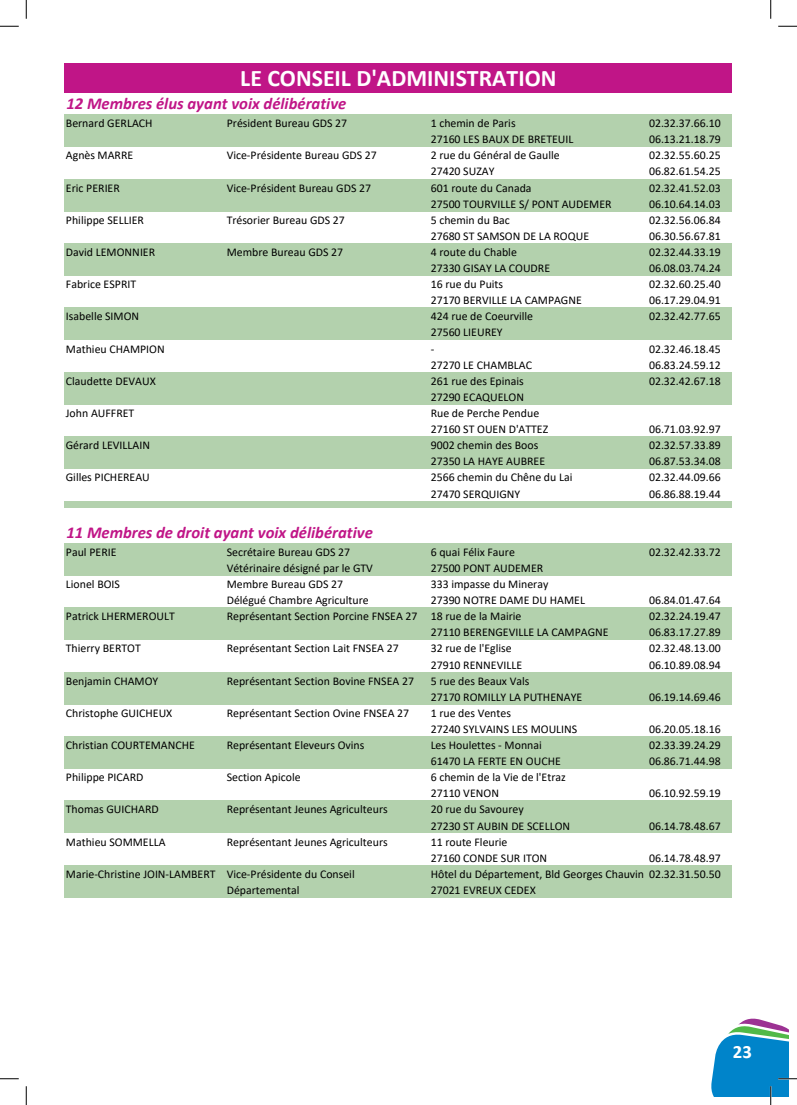
<style>
.page{position:relative;width:797px;height:1105px;background:#fff}
.page>*{position:absolute;margin:0;border:0;box-sizing:border-box;transform-origin:0 0}
.t1{font:700 23.75px "Calibri";color:#fff}
.t2{font:700 18.75px "Calibri";color:#fff}
.t3{font:italic 700 16.62px "Calibri";color:#c01587}
.t4{font:11.88px/16.1px "Calibri";color:#000}
</style>
<div class="page">
<div style="left:64px;top:63px;width:668px;height:30px;background:#c01587"></div>
<div style="left:64px;top:114px;width:668px;height:33px;background:#b3d1ad"></div>
<div style="left:64px;top:179px;width:668px;height:32px;background:#b3d1ad"></div>
<div style="left:64px;top:243px;width:668px;height:33px;background:#b3d1ad"></div>
<div style="left:64px;top:308px;width:668px;height:32px;background:#b3d1ad"></div>
<div style="left:64px;top:372px;width:668px;height:32px;background:#b3d1ad"></div>
<div style="left:64px;top:437px;width:668px;height:32px;background:#b3d1ad"></div>
<div style="left:64px;top:501px;width:668px;height:7px;background:#b3d1ad"></div>
<div style="left:64px;top:543px;width:668px;height:32px;background:#b3d1ad"></div>
<div style="left:64px;top:607px;width:668px;height:33px;background:#b3d1ad"></div>
<div style="left:64px;top:672px;width:668px;height:32px;background:#b3d1ad"></div>
<div style="left:64px;top:736px;width:668px;height:33px;background:#b3d1ad"></div>
<div style="left:64px;top:801px;width:668px;height:32px;background:#b3d1ad"></div>
<div style="left:64px;top:865px;width:668px;height:32px;background:#b3d1ad"></div>
<svg style="left:0;top:25px;width:19px;height:2px"></svg>
<svg style="left:778px;top:25px;width:19px;height:2px"></svg>
<svg style="left:0;top:1078px;width:19px;height:1px"></svg>
<svg style="left:25px;top:0;width:2px;height:19px"></svg>
<svg style="left:25px;top:1086px;width:2px;height:19px"></svg>
<svg style="left:770px;top:0;width:1px;height:19px"></svg>
<svg style="left:711px;top:1018px;width:86px;height:87px"></svg>
<h1 class="t1" style="left:240px;top:61px;width:318px">LE CONSEIL D'ADMINISTRATION</h1>
<h3 class="t3" style="left:66px;top:92px;width:281px">12 Membres élus ayant voix délibérative</h3>
<p class="t4" style="left:66px;top:115px;width:88px">Bernard GERLACH</p>
<p class="t4" style="left:227px;top:115px;width:122px">Président Bureau GDS 27</p>
<p class="t4" style="left:430px;top:115px;width:86px">1 chemin de Paris</p>
<p class="t4" style="left:649px;top:115px;width:73px">02.32.37.66.10</p>
<p class="t4" style="left:430px;top:131px;width:144px">27160 LES BAUX DE BRETEUIL</p>
<p class="t4" style="left:649px;top:131px;width:73px">06.13.21.18.79</p>
<p class="t4" style="left:66px;top:147px;width:69px">Agnès MARRE</p>
<p class="t4" style="left:227px;top:147px;width:152px">Vice-Présidente Bureau GDS 27</p>
<p class="t4" style="left:430px;top:147px;width:130px">2 rue du Général de Gaulle</p>
<p class="t4" style="left:649px;top:147px;width:73px">02.32.55.60.25</p>
<p class="t4" style="left:430px;top:163px;width:65px">27420 SUZAY</p>
<p class="t4" style="left:649px;top:163px;width:73px">06.82.61.54.25</p>
<p class="t4" style="left:66px;top:179px;width:55px">Eric PERIER</p>
<p class="t4" style="left:227px;top:179px;width:146px">Vice-Président Bureau GDS 27</p>
<p class="t4" style="left:430px;top:179px;width:102px">601 route du Canada</p>
<p class="t4" style="left:649px;top:179px;width:73px">02.32.41.52.03</p>
<p class="t4" style="left:430px;top:195px;width:182px">27500 TOURVILLE S/ PONT AUDEMER</p>
<p class="t4" style="left:649px;top:195px;width:73px">06.10.64.14.03</p>
<p class="t4" style="left:66px;top:211px;width:80px">Philippe SELLIER</p>
<p class="t4" style="left:227px;top:211px;width:120px">Trésorier Bureau GDS 27</p>
<p class="t4" style="left:430px;top:211px;width:81px">5 chemin du Bac</p>
<p class="t4" style="left:649px;top:211px;width:73px">02.32.56.06.84</p>
<p class="t4" style="left:430px;top:228px;width:160px">27680 ST SAMSON DE LA ROQUE</p>
<p class="t4" style="left:649px;top:228px;width:73px">06.30.56.67.81</p>
<p class="t4" style="left:66px;top:244px;width:91px">David LEMONNIER</p>
<p class="t4" style="left:227px;top:244px;width:118px">Membre Bureau GDS 27</p>
<p class="t4" style="left:430px;top:244px;width:88px">4 route du Chable</p>
<p class="t4" style="left:649px;top:244px;width:73px">02.32.44.33.19</p>
<p class="t4" style="left:430px;top:260px;width:121px">27330 GISAY LA COUDRE</p>
<p class="t4" style="left:649px;top:260px;width:73px">06.08.03.74.24</p>
<p class="t4" style="left:66px;top:276px;width:72px">Fabrice ESPRIT</p>
<p class="t4" style="left:430px;top:276px;width:74px">16 rue du Puits</p>
<p class="t4" style="left:649px;top:276px;width:73px">02.32.60.25.40</p>
<p class="t4" style="left:430px;top:292px;width:153px">27170 BERVILLE LA CAMPAGNE</p>
<p class="t4" style="left:649px;top:292px;width:73px">06.17.29.04.91</p>
<p class="t4" style="left:66px;top:308px;width:75px">Isabelle SIMON</p>
<p class="t4" style="left:430px;top:308px;width:104px">424 rue de Coeurville</p>
<p class="t4" style="left:649px;top:308px;width:73px">02.32.42.77.65</p>
<p class="t4" style="left:430px;top:324px;width:73px">27560 LIEUREY</p>
<p class="t4" style="left:66px;top:340px;width:100px">Mathieu CHAMPION</p>
<p class="t4" style="left:430px;top:340px;width:5px">-</p>
<p class="t4" style="left:649px;top:340px;width:73px">02.32.46.18.45</p>
<p class="t4" style="left:430px;top:356px;width:103px">27270 LE CHAMBLAC</p>
<p class="t4" style="left:649px;top:356px;width:73px">06.83.24.59.12</p>
<p class="t4" style="left:66px;top:372px;width:91px">Claudette DEVAUX</p>
<p class="t4" style="left:430px;top:372px;width:95px">261 rue des Epinais</p>
<p class="t4" style="left:649px;top:372px;width:73px">02.32.42.67.18</p>
<p class="t4" style="left:430px;top:389px;width:95px">27290 ECAQUELON</p>
<p class="t4" style="left:66px;top:405px;width:70px">John AUFFRET</p>
<p class="t4" style="left:430px;top:405px;width:119px">Rue de Perche Pendue<br>27160 ST OUEN D'ATTEZ</p>
<p class="t4" style="left:649px;top:421px;width:73px">06.71.03.92.97</p>
<p class="t4" style="left:66px;top:437px;width:86px">Gérard LEVILLAIN</p>
<p class="t4" style="left:430px;top:437px;width:109px">9002 chemin des Boos</p>
<p class="t4" style="left:649px;top:437px;width:73px">02.32.57.33.89</p>
<p class="t4" style="left:430px;top:453px;width:116px">27350 LA HAYE AUBREE</p>
<p class="t4" style="left:649px;top:453px;width:73px">06.87.53.34.08</p>
<p class="t4" style="left:66px;top:469px;width:85px">Gilles PICHEREAU</p>
<p class="t4" style="left:430px;top:469px;width:143px">2566 chemin du Chêne du Lai</p>
<p class="t4" style="left:649px;top:469px;width:73px">02.32.44.09.66</p>
<p class="t4" style="left:430px;top:485px;width:91px">27470 SERQUIGNY</p>
<p class="t4" style="left:649px;top:485px;width:73px">06.86.88.19.44</p>
<h3 class="t3" style="left:66px;top:520px;width:308px">11 Membres de droit ayant voix délibérative</h3>
<p class="t4" style="left:66px;top:543px;width:52px">Paul PERIE</p>
<p class="t4" style="left:227px;top:543px;width:125px">Secrétaire Bureau GDS 27</p>
<p class="t4" style="left:430px;top:543px;width:86px">6 quai Félix Faure</p>
<p class="t4" style="left:649px;top:543px;width:73px">02.32.42.33.72</p>
<p class="t4" style="left:227px;top:559px;width:148px">Vétérinaire désigné par le GTV</p>
<p class="t4" style="left:430px;top:559px;width:114px">27500 PONT AUDEMER</p>
<p class="t4" style="left:66px;top:576px;width:56px">Lionel BOIS</p>
<p class="t4" style="left:227px;top:576px;width:118px">Membre Bureau GDS 27</p>
<p class="t4" style="left:430px;top:576px;width:119px">333 impasse du Mineray</p>
<p class="t4" style="left:227px;top:592px;width:144px">Délégué Chambre Agriculture</p>
<p class="t4" style="left:430px;top:592px;width:156px">27390 NOTRE DAME DU HAMEL</p>
<p class="t4" style="left:649px;top:592px;width:73px">06.84.01.47.64</p>
<p class="t4" style="left:66px;top:608px;width:110px">Patrick LHERMEROULT</p>
<p class="t4" style="left:227px;top:608px;width:296px">Représentant Section Porcine FNSEA 27 18 rue de la Mairie</p>
<p class="t4" style="left:649px;top:608px;width:73px">02.32.24.19.47</p>
<p class="t4" style="left:430px;top:624px;width:179px">27110 BERENGEVILLE LA CAMPAGNE</p>
<p class="t4" style="left:649px;top:624px;width:73px">06.83.17.27.89</p>
<p class="t4" style="left:66px;top:640px;width:76px">Thierry BERTOT</p>
<p class="t4" style="left:227px;top:640px;width:173px">Représentant Section Lait FNSEA 27</p>
<p class="t4" style="left:430px;top:640px;width:82px">32 rue de l'Eglise</p>
<p class="t4" style="left:649px;top:640px;width:73px">02.32.48.13.00</p>
<p class="t4" style="left:430px;top:656px;width:93px">27910 RENNEVILLE</p>
<p class="t4" style="left:649px;top:656px;width:73px">06.10.89.08.94</p>
<p class="t4" style="left:66px;top:672px;width:94px">Benjamin CHAMOY</p>
<p class="t4" style="left:227px;top:672px;width:189px">Représentant Section Bovine FNSEA 27</p>
<p class="t4" style="left:430px;top:672px;width:153px">5 rue des Beaux Vals<br>27170 ROMILLY LA PUTHENAYE</p>
<p class="t4" style="left:649px;top:688px;width:73px">06.19.14.69.46</p>
<p class="t4" style="left:66px;top:704px;width:108px">Christophe GUICHEUX</p>
<p class="t4" style="left:227px;top:704px;width:184px">Représentant Section Ovine FNSEA 27</p>
<p class="t4" style="left:430px;top:704px;width:148px">1 rue des Ventes<br>27240 SYLVAINS LES MOULINS</p>
<p class="t4" style="left:649px;top:721px;width:73px">06.20.05.18.16</p>
<p class="t4" style="left:66px;top:737px;width:130px">Christian COURTEMANCHE</p>
<p class="t4" style="left:227px;top:737px;width:139px">Représentant Eleveurs Ovins</p>
<p class="t4" style="left:430px;top:737px;width:113px">Les Houlettes - Monnai</p>
<p class="t4" style="left:649px;top:737px;width:73px">02.33.39.24.29</p>
<p class="t4" style="left:430px;top:753px;width:132px">61470 LA FERTE EN OUCHE</p>
<p class="t4" style="left:649px;top:753px;width:73px">06.86.71.44.98</p>
<p class="t4" style="left:66px;top:769px;width:79px">Philippe PICARD</p>
<p class="t4" style="left:227px;top:769px;width:75px">Section Apicole</p>
<p class="t4" style="left:430px;top:769px;width:137px">6 chemin de la Vie de l'Etraz<br>27110 VENON</p>
<p class="t4" style="left:649px;top:785px;width:73px">06.10.92.59.19</p>
<p class="t4" style="left:66px;top:801px;width:94px">Thomas GUICHARD</p>
<p class="t4" style="left:227px;top:801px;width:162px">Représentant Jeunes Agriculteurs</p>
<p class="t4" style="left:430px;top:801px;width:141px">20 rue du Savourey<br>27230 ST AUBIN DE SCELLON</p>
<p class="t4" style="left:66px;top:833px;width:101px">Mathieu SOMMELLA</p>
<p class="t4" style="left:227px;top:833px;width:162px">Représentant Jeunes Agriculteurs</p>
<p class="t4" style="left:430px;top:833px;width:118px">11 route Fleurie<br>27160 CONDE SUR ITON</p>
<p class="t4" style="left:649px;top:817px;width:73px">06.14.78.48.67</p>
<p class="t4" style="left:649px;top:849px;width:73px">06.14.78.48.97</p>
<p class="t4" style="left:66px;top:865px;width:290px">Marie-Christine JOIN-LAMBERT Vice-Présidente du Conseil</p>
<p class="t4" style="left:430px;top:865px;width:292px">Hôtel du Département, Bld Georges Chauvin 02.32.31.50.50</p>
<p class="t4" style="left:227px;top:882px;width:74px">Départemental</p>
<p class="t4" style="left:430px;top:882px;width:107px">27021 EVREUX CEDEX</p>
<h2 class="t2" style="left:732px;top:1040px;width:21px">23</h2>
</div>
